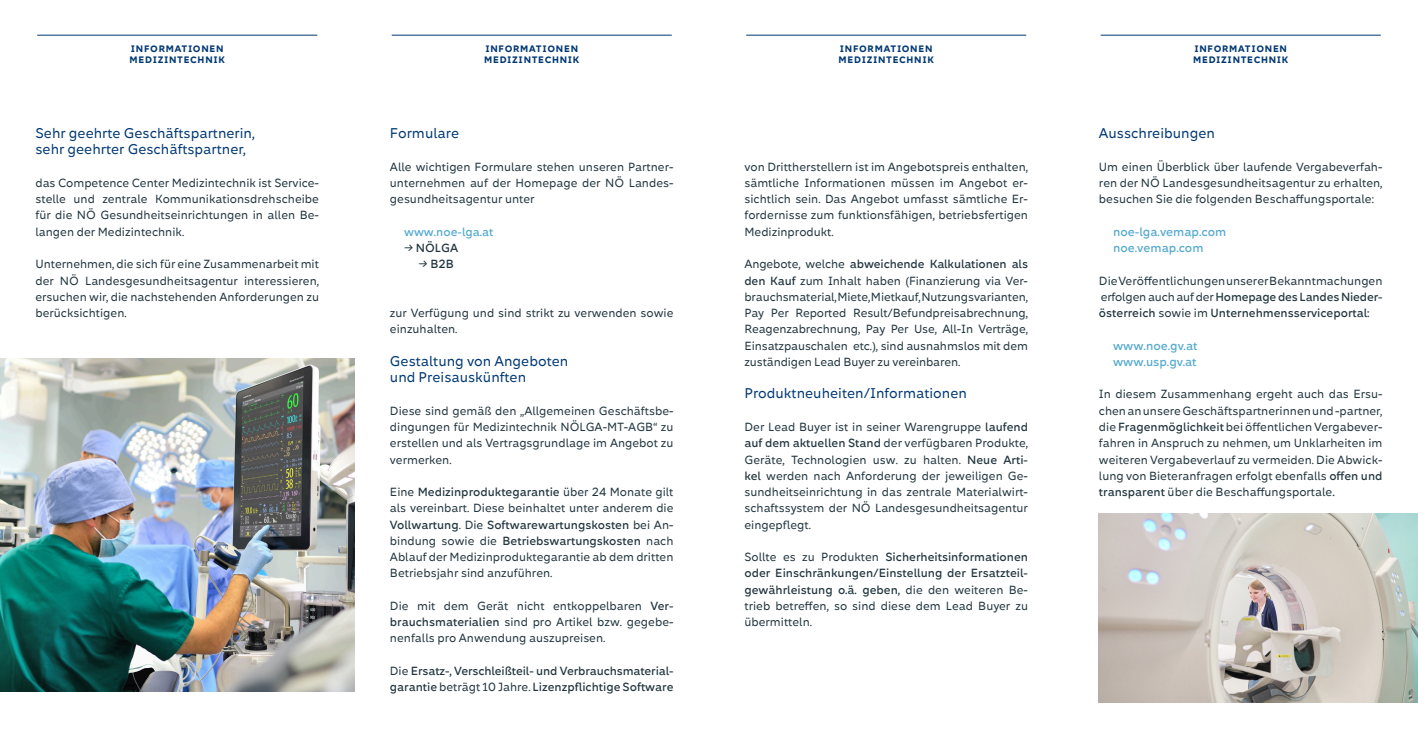
<style>
.page{position:relative;width:1418px;height:745px;background:#fff}
.page>*{position:absolute;margin:0;border:0;box-sizing:border-box;transform-origin:0 0}
.t1{font:13.12px/16.2px "Kometa";color:#013874}
.t2{font:500 11.25px/16.2px "Kometa";color:#54a9cf}
.t3{font:11px/16.2px "Kometa";color:#21353f;text-align:justify}
.t4{font:500 11px/16.2px "Kometa";color:#21353f}
.t5{font:500 11px "Kometa";color:#54a9cf}
.t6{font:800 8.75px/11.2px "Kometa";letter-spacing:.08em;color:#013874}
.s1{font-weight:400;font-style:italic}
.s2{font-weight:500}
.s3{font-weight:400}
</style>
<div class="page">
<hr style="left:37px;top:35px;width:280px;height:1px;background:#013874">
<hr style="left:392px;top:35px;width:279px;height:1px;background:#013874">
<hr style="left:746px;top:35px;width:280px;height:1px;background:#013874">
<hr style="left:1100px;top:35px;width:280px;height:1px;background:#013874">
<img style="left:0;top:358px;width:354px;height:332px">
<img style="left:1098px;top:513px;width:319px;height:188px">
<p class="t6" style="left:130px;top:43px;width:97px">INFORMATIONEN<br>MEDIZINTECHNIK</p>
<p class="t6" style="left:484px;top:43px;width:97px">INFORMATIONEN<br>MEDIZINTECHNIK</p>
<p class="t6" style="left:838px;top:43px;width:97px">INFORMATIONEN<br>MEDIZINTECHNIK</p>
<p class="t6" style="left:1193px;top:43px;width:97px">INFORMATIONEN<br>MEDIZINTECHNIK</p>
<p class="t1" style="left:35px;top:125px;width:221px">Sehr geehrte Geschäftspartnerin, sehr geehrter Geschäftspartner,</p>
<p class="t3" style="left:35px;top:174px;width:285px">das Competence Center Medizintechnik ist Service&shy;stelle und zentrale Kommunikationsdrehscheibe für die NÖ Gesundheitseinrichtungen in allen Be&shy;langen der Medizintechnik.</p>
<p class="t3" style="left:35px;top:256px;width:285px">Unternehmen, die sich für eine Zusammenarbeit mit der NÖ Landesgesundheitsagentur interessieren, ersuchen wir, die nachstehenden Anforderungen zu berücksichtigen.</p>
<p class="t1" style="left:390px;top:125px;width:71px">Formulare</p>
<p class="t3" style="left:390px;top:158px;width:285px">Alle wichtigen Formulare stehen unseren Partner&shy;unternehmen auf der Homepage der NÖ Landes&shy;gesundheitsagentur unter</p>
<p class="t5" style="left:404px;top:224px;width:91px">www.noe-lga.at</p>
<p class="t4" style="left:404px;top:239px;width:56px"><span class="s1">→</span> NÖLGA</p>
<p class="t4" style="left:418px;top:256px;width:37px"><span class="s1">→</span> B2B</p>
<p class="t3" style="left:390px;top:304px;width:285px">zur Verfügung und sind strikt zu verwenden sowie einzuhalten.</p>
<p class="t1" style="left:390px;top:352px;width:180px">Gestaltung von Angeboten und Preisauskünften</p>
<p class="t3" style="left:390px;top:402px;width:285px">Diese sind gemäß den „Allgemeinen Geschäftsbe&shy;dingungen für Medizintechnik NÖLGA-MT-AGB“ zu erstellen und als Vertragsgrundlage im Angebot zu vermerken.</p>
<p class="t3" style="left:390px;top:483px;width:285px">Eine <span class="s2">Medizinproduktegarantie</span> über 24 Monate gilt als vereinbart. Diese beinhaltet unter anderem die <span class="s2">Vollwartung</span>. Die <span class="s2">Softwarewartungskosten</span> bei An&shy;bindung sowie die <span class="s2">Betriebswartungskosten</span> nach Ablauf der Medizinproduktegarantie ab dem dritten Betriebsjahr sind anzuführen.</p>
<p class="t3" style="left:390px;top:597px;width:285px">Die mit dem Gerät nicht entkoppelbaren <span class="s2">Ver&shy;brauchsmaterialien</span> sind pro Artikel bzw. gegebe&shy;nenfalls pro Anwendung auszupreisen.</p>
<p class="t4" style="left:390px;top:662px;width:285px"><span class="s3">Die</span> Ersatz-, Verschleißteil- und Verbrauchsmaterial&shy;garantie <span class="s3">beträgt 10 Jahre.</span> Lizenzpflichtige Software</p>
<p class="t3" style="left:744px;top:158px;width:285px">von Drittherstellern ist im Angebotspreis enthalten, sämtliche Informationen müssen im Angebot er&shy;sichtlich sein. Das Angebot umfasst sämtliche Er&shy;fordernisse zum funktionsfähigen, betriebsfertigen Medizinprodukt.</p>
<p class="t3" style="left:744px;top:256px;width:285px">Angebote, welche <span class="s2">abweichende Kalkulationen als den Kauf</span> zum Inhalt haben (Finanzierung via Ver&shy;brauchsmaterial, Miete, Mietkauf, Nutzungsvarianten, Pay Per Reported Result/Befundpreisabrechnung, Reagenzabrechnung, Pay Per Use, All-In Verträge, Einsatzpauschalen etc.), sind ausnahmslos mit dem zuständigen Lead Buyer zu vereinbaren.</p>
<p class="t1" style="left:744px;top:385px;width:224px">Produktneuheiten/Informationen</p>
<p class="t3" style="left:744px;top:418px;width:285px">Der Lead Buyer ist in seiner Warengruppe <span class="s2">laufend auf dem aktuellen Stand</span> der verfügbaren Produkte, Geräte, Technologien usw. zu halten. <span class="s2">Neue Arti&shy;kel</span> werden nach Anforderung der jeweiligen Ge&shy;sundheitseinrichtung in das zentrale Materialwirt&shy;schaftssystem der NÖ Landesgesundheitsagentur eingepflegt.</p>
<p class="t4" style="left:744px;top:548px;width:285px;text-align:justify"><span class="s3">Sollte es zu Produkten</span> Sicherheitsinformationen oder Einschränkungen/Einstellung der Ersatzteil&shy;gewährleistung o.ä. geben, <span class="s3">die den weiteren Be&shy;trieb betreffen, so sind diese dem Lead Buyer zu übermitteln.</span></p>
<p class="t1" style="left:1098px;top:125px;width:118px">Ausschreibungen</p>
<p class="t3" style="left:1098px;top:158px;width:285px">Um einen Überblick über laufende Vergabeverfah&shy;ren der NÖ Landesgesundheitsagentur zu erhalten, besuchen Sie die folgenden Beschaffungsportale:</p>
<p class="t2" style="left:1113px;top:223px;width:115px">noe-lga.vemap.com noe.vemap.com</p>
<p class="t3" style="left:1098px;top:272px;width:285px">Die Veröffentlichungen unserer Bekanntmachungen erfolgen auch auf der <span class="s2">Homepage des Landes Nieder&shy;österreich</span> sowie im <span class="s2">Unternehmensserviceportal:</span></p>
<p class="t2" style="left:1113px;top:337px;width:86px">www.noe.gv.at www.usp.gv.at</p>
<p class="t3" style="left:1098px;top:386px;width:285px">In diesem Zusammenhang ergeht auch das Ersu&shy;chen an unsere Geschäftspartnerinnen und -partner, die <span class="s2">Fragenmöglichkeit</span> bei öffentlichen Vergabever&shy;fahren in Anspruch zu nehmen, um Unklarheiten im weiteren Vergabeverlauf zu vermeiden. Die Abwick&shy;lung von Bieteranfragen erfolgt ebenfalls <span class="s2">offen und transparent</span> über die Beschaffungsportale<span class="s2">.</span></p>
</div>
